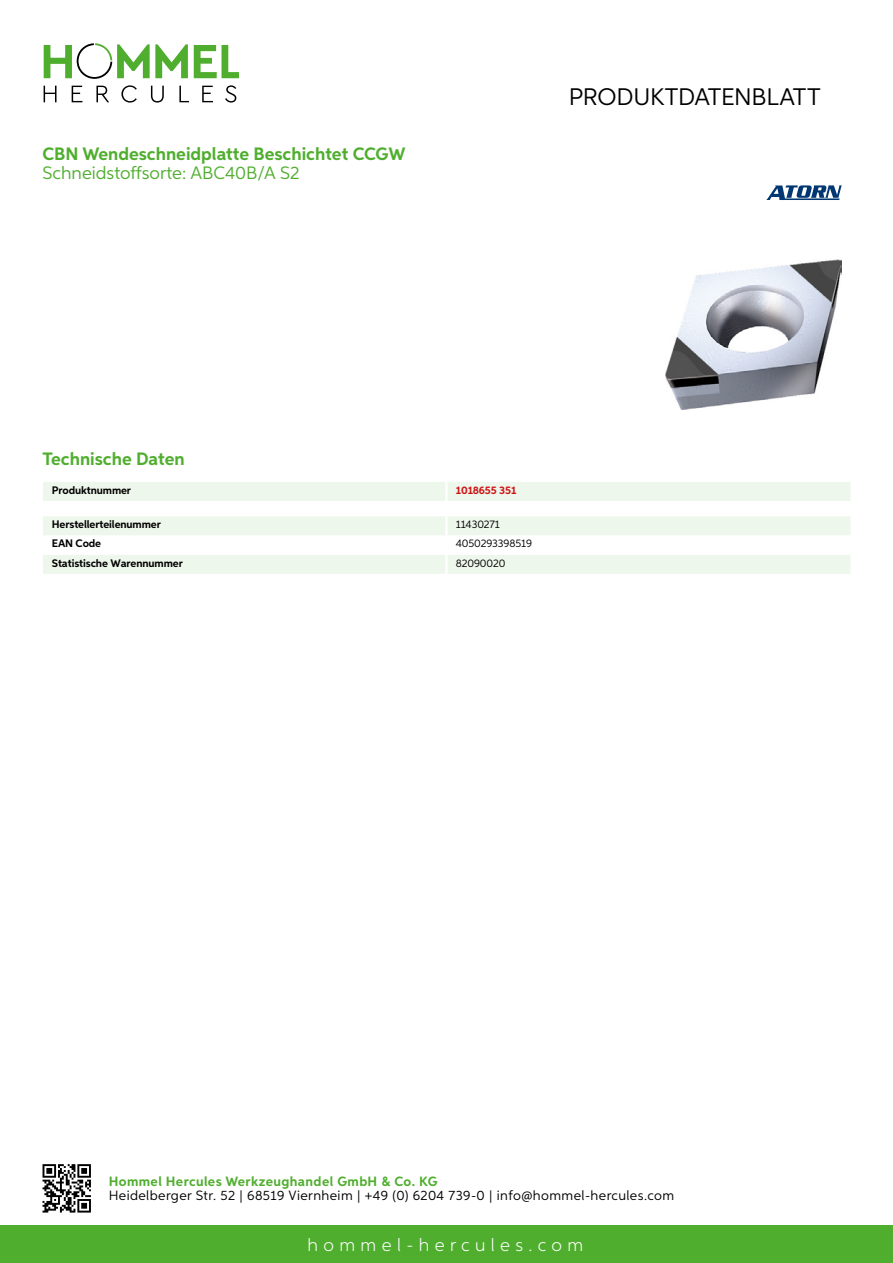
<style>
.page{position:relative;width:893px;height:1263px;background:#fff}
.page>*{position:absolute;margin:0;border:0;box-sizing:border-box;transform-origin:0 0}
.t1{font:24px "Aspira";letter-spacing:-.01em;color:#000}
.t2{font:700 18px "Aspira";color:#50ae2f}
.t3{font:18px "Aspira";color:#50ae2f}
.t4{font:300 18px "Aspira";letter-spacing:.3em;color:#fff}
.t5{font:13.5px "Aspira";letter-spacing:.03em;color:#000}
.t6{font:700 13.5px "Aspira";letter-spacing:.03em;color:#50ae2f}
.t7{font:700 10.95px "Aspira";letter-spacing:-.01em;color:#000}
.t8{font:10.95px "Aspira";letter-spacing:-.01em;color:#000}
.t9{font:700 10.95px "Aspira";letter-spacing:-.01em;color:#cd1013}
</style>
<div class="page">
<div style="left:0;top:1226px;width:893px;height:37px;background:#50ae2f"></div>
<svg style="left:43px;top:1164px;width:48px;height:48px"></svg>
<svg style="left:194px;top:45px;width:45px;height:33px"></svg>
<svg style="left:44px;top:43px;width:144px;height:36px"></svg>
<svg style="left:44px;top:86px;width:13px;height:16px"></svg>
<svg style="left:72px;top:86px;width:10px;height:16px"></svg>
<svg style="left:96px;top:86px;width:13px;height:16px"></svg>
<svg style="left:121px;top:85px;width:16px;height:18px"></svg>
<svg style="left:151px;top:86px;width:13px;height:17px"></svg>
<svg style="left:179px;top:86px;width:10px;height:16px"></svg>
<svg style="left:202px;top:86px;width:11px;height:16px"></svg>
<svg style="left:225px;top:85px;width:11px;height:18px"></svg>
<div style="left:43px;top:482px;width:807px;height:19px;background:#eef7eb"></div>
<hr style="left:445px;top:482px;width:3px;height:19px;background:#fff">
<svg style="left:43px;top:516px;width:807px;height:58px"></svg>
<hr style="left:445px;top:555px;width:3px;height:19px;background:#fff">
<img style="left:665px;top:259px;width:177px;height:150px">
<svg style="left:766px;top:185px;width:76px;height:15px"></svg>
<h2 class="t2" style="left:43px;top:142px;width:364px">CBN Wendeschneidplatte Beschichtet CCGW</h2>
<h2 class="t3" style="left:43px;top:162px;width:258px">Schneidstoffsorte: ABC40B/A S2</h2>
<h1 class="t1" style="left:569px;top:82px;width:253px">Produktdatenblatt</h1>
<h2 class="t2" style="left:43px;top:448px;width:144px">Technische Daten</h2>
<p class="t7" style="left:52px;top:483px;width:81px">Produktnummer</p>
<p class="t9" style="left:456px;top:483px;width:62px">1018655 351</p>
<p class="t7" style="left:52px;top:518px;width:111px">Herstellerteilenummer</p>
<p class="t8" style="left:456px;top:518px;width:46px">11430271</p>
<p class="t7" style="left:52px;top:537px;width:51px">EAN Code</p>
<p class="t8" style="left:456px;top:537px;width:78px">4050293398519</p>
<p class="t7" style="left:52px;top:556px;width:132px">Statistische Warennummer</p>
<p class="t8" style="left:456px;top:556px;width:51px">82090020</p>
<p class="t6" style="left:109px;top:1172px;width:330px">Hommel Hercules Werkzeughandel GmbH &amp; Co. KG</p>
<p class="t5" style="left:109px;top:1187px;width:567px">Heidelberger Str. 52 | 68519 Viernheim | +49 (0) 6204 739-0 | info@hommel-hercules.com</p>
<h2 class="t4" style="left:307px;top:1234px;width:277px">hommel-hercules.com</h2>
</div>
